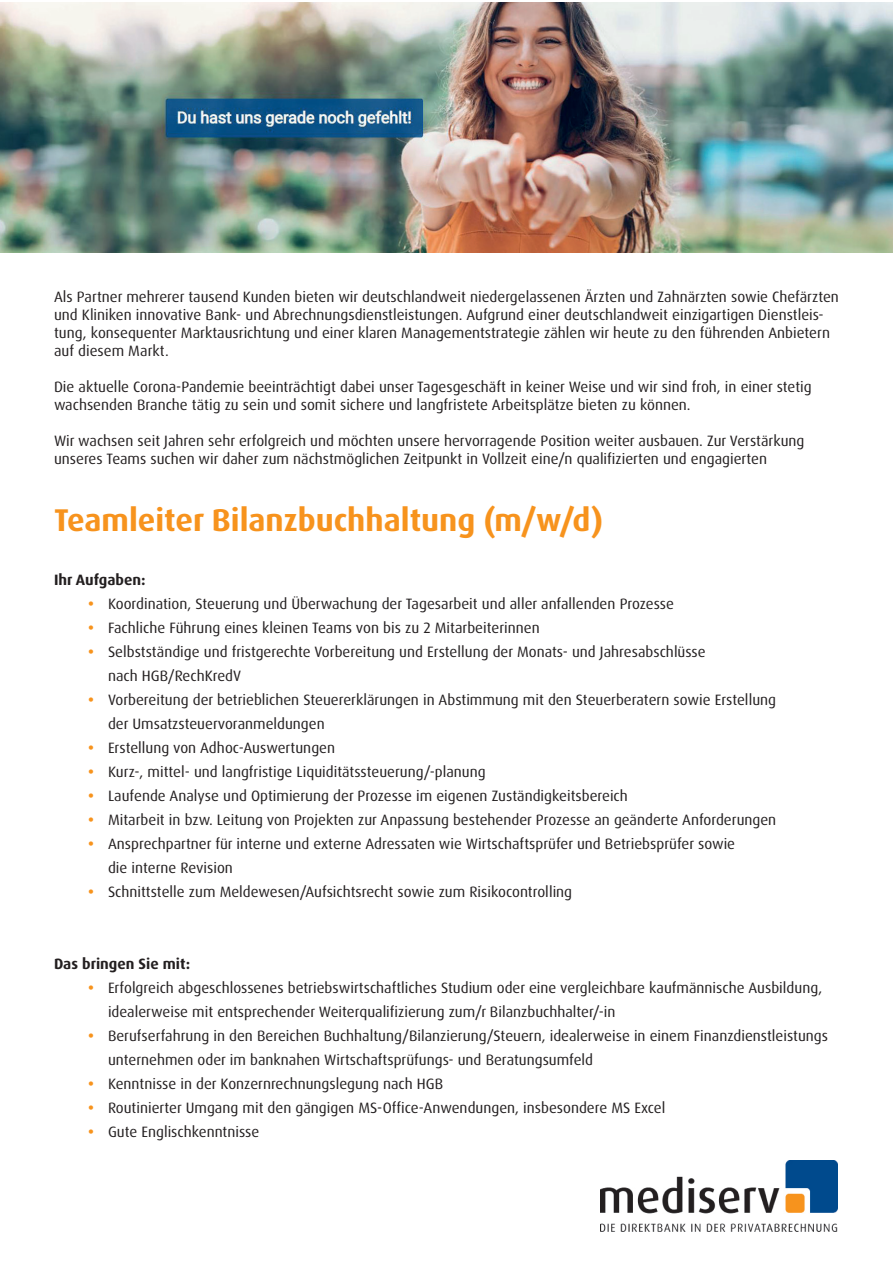
<style>
.page{position:relative;width:893px;height:1263px;background:#fff}
.page>*{position:absolute;margin:0;border:0;box-sizing:border-box;transform-origin:0 0}
.t1{font:700 31.5px "Dax OT";color:#f7931d}
.t2{font:15px/18px "Dax OT";color:#231f20}
.t3{font:700 15px "Dax OT";color:#231f20}
.s1{font-weight:700;color:#f7931d}
</style>
<div class="page">
<img style="left:601px;top:1160px;width:236px;height:71px">
<img style="left:0;top:2px;width:893px;height:251px">
<p class="t2" style="left:54px;top:287px;width:786px">Als Partner mehrerer tausend Kunden bieten wir deutschlandweit niedergelassenen Ärzten und Zahnärzten sowie Chefärzten und Kliniken innovative Bank- und Abrechnungsdienstleistungen. Aufgrund einer deutschlandweit einzigartigen Dienstleis&shy;tung, konsequenter Marktausrichtung und einer klaren Managementstrategie zählen wir heute zu den führenden Anbietern auf diesem Markt.</p>
<p class="t2" style="left:54px;top:377px;width:759px">Die aktuelle Corona-Pandemie beeinträchtigt dabei unser Tagesgeschäft in keiner Weise und wir sind froh, in einer stetig wachsenden Branche tätig zu sein und somit sichere und langfristete Arbeitsplätze bieten zu können.</p>
<p class="t2" style="left:54px;top:431px;width:752px">Wir wachsen seit Jahren sehr erfolgreich und möchten unsere hervorragende Position weiter ausbauen. Zur Verstärkung unseres Teams suchen wir daher zum nächstmöglichen Zeitpunkt in Vollzeit eine/n qualifizierten und engagierten</p>
<h1 class="t1" style="left:54px;top:500px;width:550px">Teamleiter Bilanzbuchhaltung (m/w/d)</h1>
<p class="t3" style="left:54px;top:570px;width:93px">Ihr Aufgaben:</p>
<p class="t2" style="left:88px;top:595px;width:587px"><span class="s1">•</span> Koordination, Steuerung und Überwachung der Tagesarbeit und aller anfallenden Prozesse</p>
<p class="t2" style="left:88px;top:619px;width:453px"><span class="s1">•</span> Fachliche Führung eines kleinen Teams von bis zu 2 Mitarbeiterinnen</p>
<p class="t2" style="left:108px;top:640px;width:599px;line-height:24px;text-indent:-20px"><span class="s1">•</span> Selbstständige und fristgerechte Vorbereitung und Erstellung der Monats- und Jahresabschlüsse nach HGB/RechKredV</p>
<p class="t2" style="left:108px;top:688px;width:670px;line-height:24px;text-indent:-20px"><span class="s1">•</span> Vorbereitung der betrieblichen Steuererklärungen in Abstimmung mit den Steuerberatern sowie Erstellung der Umsatzsteuervoranmeldungen</p>
<p class="t2" style="left:88px;top:739px;width:249px"><span class="s1">•</span> Erstellung von Adhoc-Auswertungen</p>
<p class="t2" style="left:88px;top:763px;width:399px"><span class="s1">•</span> Kurz-, mittel- und langfristige Liquiditätssteuerung/-planung</p>
<p class="t2" style="left:88px;top:787px;width:541px"><span class="s1">•</span> Laufende Analyse und Optimierung der Prozesse im eigenen Zuständigkeitsbereich</p>
<p class="t2" style="left:88px;top:811px;width:690px"><span class="s1">•</span> Mitarbeit in bzw. Leitung von Projekten zur Anpassung bestehender Prozesse an geänderte Anforderungen</p>
<p class="t2" style="left:108px;top:832px;width:629px;line-height:24px;text-indent:-20px"><span class="s1">•</span> Ansprechpartner für interne und externe Adressaten wie Wirtschaftsprüfer und Betriebsprüfer sowie die interne Revision</p>
<p class="t2" style="left:88px;top:883px;width:486px"><span class="s1">•</span> Schnittstelle zum Meldewesen/Aufsichtsrecht sowie zum Risikocontrolling</p>
<p class="t3" style="left:54px;top:954px;width:138px">Das bringen Sie mit:</p>
<p class="t2" style="left:108px;top:976px;width:716px;line-height:24px;text-indent:-20px"><span class="s1">•</span> Erfolgreich abgeschlossenes betriebswirtschaftliches Studium oder eine vergleichbare kaufmännische Ausbildung, idealerweise mit entsprechender Weiterqualifizierung zum/r Bilanzbuchhalter/-in</p>
<p class="t2" style="left:108px;top:1024px;width:722px;line-height:24px;text-indent:-20px"><span class="s1">•</span> Berufserfahrung in den Bereichen Buchhaltung/Bilanzierung/Steuern, idealerweise in einem Finanzdienstleistungs unternehmen oder im banknahen Wirtschaftsprüfungs- und Beratungsumfeld</p>
<p class="t2" style="left:88px;top:1075px;width:357px"><span class="s1">•</span> Kenntnisse in der Konzernrechnungslegung nach HGB</p>
<p class="t2" style="left:88px;top:1099px;width:579px"><span class="s1">•</span> Routinierter Umgang mit den gängigen MS-Office-Anwendungen, insbesondere MS Excel</p>
<p class="t2" style="left:88px;top:1123px;width:173px"><span class="s1">•</span> Gute Englischkenntnisse</p>
</div>
